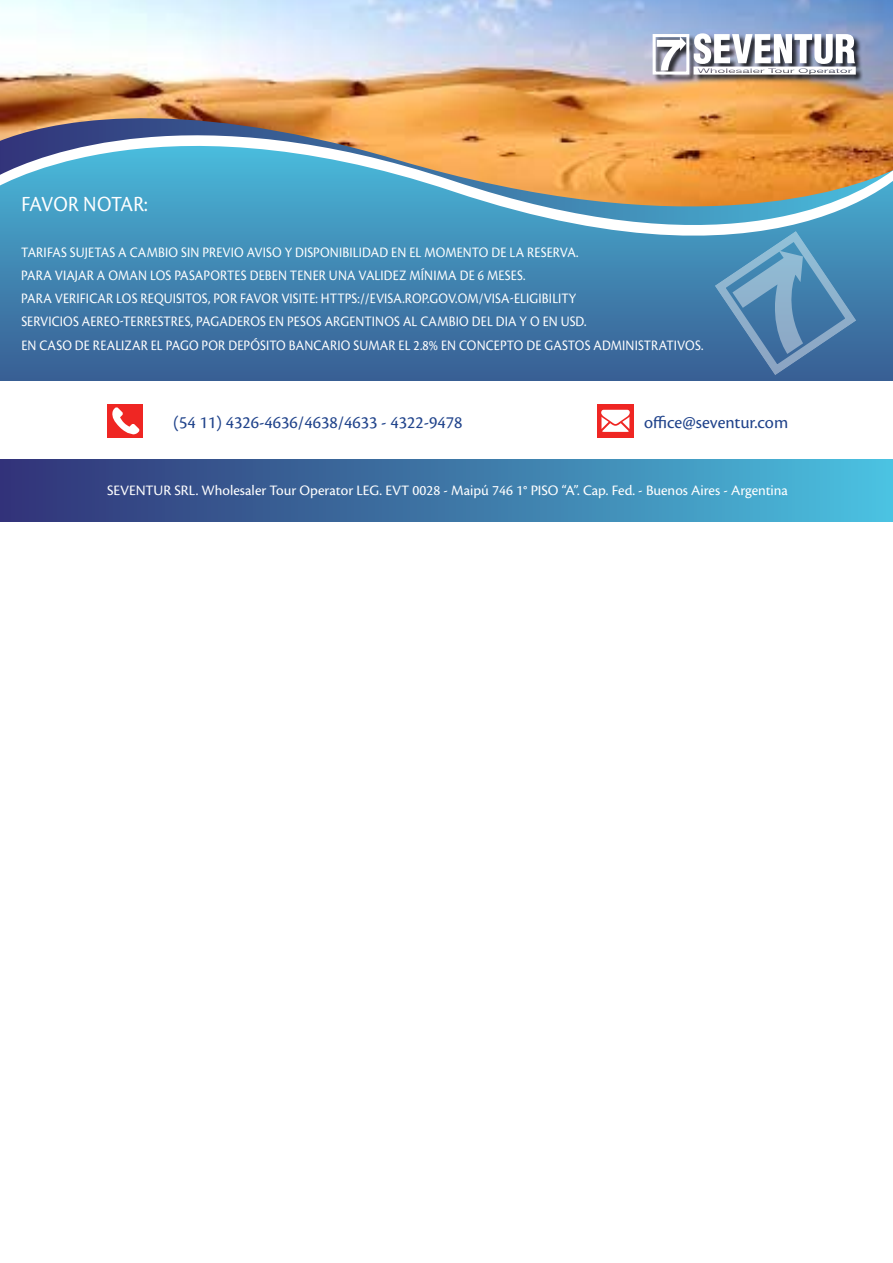
<style>
.page{position:relative;width:893px;height:1263px;background:#fff}
.page>*{position:absolute;margin:0;border:0;box-sizing:border-box;transform-origin:0 0}
.t1{font:22.5px "Cronos Pro";color:#fff;scale:.9 1}
.t2{font:18px "Cronos Pro";color:#20438b}
.t3{font:15px/23.1px "Cronos Pro";letter-spacing:.01em;color:#fff;scale:.9 1}
.t4{font:15px "Cronos Pro";letter-spacing:.01em;color:#fff}
</style>
<div class="page">
<div style="left:0;top:132px;width:893px;height:249px;background:#3b6c9e"></div>
<div style="left:0;top:267px;width:893px;height:40px;background:#4081ae"></div>
<svg style="left:0;top:208px;width:893px;height:59px;background:#4f9bc1"></svg>
<img style="left:0;top:0;width:893px;height:208px">
<div style="left:653px;top:34px;width:211px;height:49px;background:#000;opacity:.77"></div>
<div style="left:653px;top:34px;width:36px;height:41px;border:3px solid #fff"></div>
<svg style="left:657px;top:37px;width:29px;height:33px"></svg>
<svg style="left:694px;top:33px;width:162px;height:42px"></svg>
<svg style="left:715px;top:231px;width:142px;height:144px"></svg>
<div style="left:0;top:459px;width:893px;height:63px;background:linear-gradient(to right,#313174,#4bbfdd)"></div>
<div style="left:597px;top:404px;width:37px;height:34px;background:#ef2623"></div>
<svg style="left:601px;top:410px;width:29px;height:22px"></svg>
<div style="left:107px;top:404px;width:36px;height:34px;background:#ef2623"></div>
<svg style="left:112px;top:407px;width:28px;height:28px"></svg>
<h1 class="t1" style="left:21px;top:191px;width:24px">FAVOR</h1>
<h1 class="t1" style="left:83px;top:191px;width:73px">NOTAR:</h1>
<p class="t3" style="left:21px;top:241px;width:760px">TARIFAS SUJETAS A CAMBIO SIN PREVIO AVISO Y DISPONIBILIDAD EN EL MOMENTO DE LA RESERVA.<br>PARA VIAJAR A OMAN LOS PASAPORTES DEBEN TENER UNA VALIDEZ MÍNIMA DE 6 MESES.<br>PARA VERIFICAR LOS REQUISITOS, POR FAVOR VISITE: HTTPS://EVISA.ROP.GOV.OM/VISA-ELIGIBILITY<br>SERVICIOS AEREO-TERRESTRES, PAGADEROS EN PESOS ARGENTINOS AL CAMBIO DEL DIA Y O EN USD.<br>EN CASO DE REALIZAR EL PAGO POR DEPÓSITO BANCARIO SUMAR EL 2.8% EN CONCEPTO DE GASTOS ADMINISTRATIVOS.</p>
<p class="t2" style="left:173px;top:412px;width:291px">(54 11) 4326-4636/4638/4633 - 4322-9478</p>
<p class="t2" style="left:644px;top:412px;width:146px">OFFICE@SEVENTUR.COM</p>
<p class="t4" style="left:107px;top:482px;width:9px">SEVEN</p>
<p class="t4" style="left:146px;top:482px;width:393px">TUR SRL. WHOLESALER TOUR OPERATOR LEG. EVT 0028 - MAIPÚ 746 1° PISO</p>
<p class="t4" style="left:562px;top:482px;width:228px">“A”. CAP. FED. - BUENOS AIRES - ARGENTINA</p>
</div>
